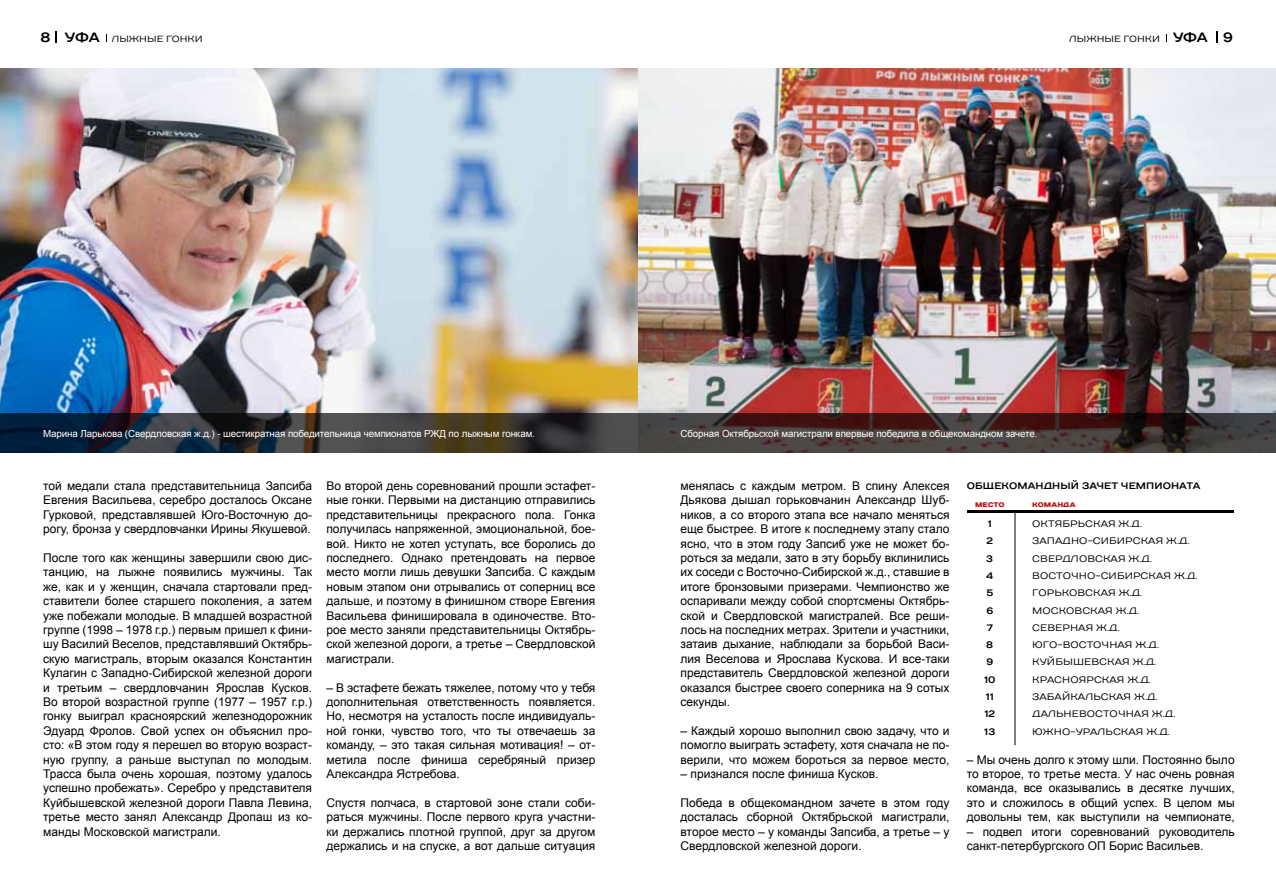
<style>
.page{position:relative;width:1276px;height:893px;background:#fff}
.page>*{position:absolute;margin:0;border:0;box-sizing:border-box;transform-origin:0 0}
.t1{font:700 13.5px "TT Days Sans";color:#000}
.t2{font:12px/14.4px "Arial";color:#000;text-align:justify}
.t3{font:9.75px "Arial";letter-spacing:-.01em;color:#fff}
.t4{font:9.45px/17.2px "TT Days Sans";letter-spacing:.01em;color:#000}
.t5{font:700 9.45px/17.2px "TT Days Sans";letter-spacing:.125em;color:#000;text-align:center}
.t6{font:9px "TT Days Sans";color:#000}
.t7{font:900 6.75px "TT Days Sans";letter-spacing:.01em;color:#bd1414}
.s1{font-weight:700;font-size:13.5px}
</style>
<div class="page">
<img style="left:0;top:69px;width:1276px;height:344px">
<hr style="left:1014px;top:512px;width:1px;height:233px;background:#000">
<hr style="left:966px;top:511px;width:267px;height:2px;background:#000">
<svg style="left:0;top:413px;width:1276px;height:40px;background:#383334"></svg>
<svg style="left:55px;top:31px;width:1px;height:12px"></svg>
<svg style="left:1216px;top:31px;width:1px;height:12px"></svg>
<p class="t6" style="left:40px;top:33px;width:164px"><span class="s1">8 уфа</span> Лыжные гонки</p>
<p class="t6" style="left:1069px;top:33px;width:138px">Лыжные гонки <span class="s1">уфа</span></p>
<p class="t1" style="left:1223px;top:28px;width:11px">9</p>
<p class="t3" style="left:43px;top:427px;width:493px">Марина Ларькова (Свердловская ж.д.) - шестикратная победительница чемпионатов РЖД по лыжным гонкам.</p>
<p class="t3" style="left:680px;top:427px;width:358px">Сборная Октябрьской магистрали впервые победила в общекомандном зачете.</p>
<p class="t2" style="left:43px;top:479px;width:270px">той медали стала представительница Запсиба Евгения Васильева, серебро досталось Оксане Гурковой, представлявшей Юго-Восточную до&shy;рогу, бронза у свердловчанки Ирины Якушевой.</p>
<p class="t2" style="left:43px;top:551px;width:270px">После того как женщины завершили свою дис&shy;танцию, на лыжне появились мужчины. Так же, как и у женщин, сначала стартовали пред&shy;ставители более старшего поколения, а затем уже побежали молодые. В младшей возрастной группе (1998 – 1978 г.р.) первым пришел к фини&shy;шу Василий Веселов, представлявший Октябрь&shy;скую магистраль, вторым оказался Константин Кулагин с Западно-Сибирской железной дороги и третьим – свердловчанин Ярослав Кусков.<br>Во второй возрастной группе (1977 – 1957 г.р.) гонку выиграл красноярский железнодорожник Эдуард Фролов. Свой успех он объяснил про&shy;сто: «В этом году я перешел во вторую возраст&shy;ную группу, а раньше выступал по молодым.<br>Трасса была очень хорошая, поэтому удалось успешно пробежать». Серебро у представителя Куйбышевской железной дороги Павла Левина, третье место занял Александр Дропаш из ко&shy;манды Московской магистрали.</p>
<p class="t2" style="left:326px;top:479px;width:270px">Во второй день соревнований прошли эстафет&shy;ные гонки. Первыми на дистанцию отправились представительницы прекрасного пола. Гонка получилась напряженной, эмоциональной, бое&shy;вой. Никто не хотел уступать, все боролись до последнего. Однако претендовать на первое место могли лишь девушки Запсиба. С каждым новым этапом они отрывались от соперниц все дальше, и поэтому в финишном створе Евгения Васильева финишировала в одиночестве. Вто&shy;рое место заняли представительницы Октябрь&shy;ской железной дороги, а третье – Свердловской магистрали.</p>
<p class="t2" style="left:326px;top:680px;width:270px">– В эстафете бежать тяжелее, потому что у тебя дополнительная ответственность появляется.<br>Но, несмотря на усталость после индивидуаль&shy;ной гонки, чувство того, что ты отвечаешь за команду, – это такая сильная мотивация! – от&shy;метила после финиша серебряный призер Александра Ястребова.</p>
<p class="t2" style="left:326px;top:796px;width:270px">Спустя полчаса, в стартовой зоне стали соби&shy;раться мужчины. После первого круга участни&shy;ки держались плотной группой, друг за другом держались и на спуске, а вот дальше ситуация</p>
<p class="t2" style="left:680px;top:479px;width:270px">менялась с каждым метром. В спину Алексея Дьякова дышал горьковчанин Александр Шуб&shy;ников, а со второго этапа все начало меняться еще быстрее. В итоге к последнему этапу стало ясно, что в этом году Запсиб уже не может бо&shy;роться за медали, зато в эту борьбу вклинились их соседи с Восточно-Сибирской ж.д., ставшие в итоге бронзовыми призерами. Чемпионство же оспаривали между собой спортсмены Октябрь&shy;ской и Свердловской магистралей. Все реши&shy;лось на последних метрах. Зрители и участники, затаив дыхание, наблюдали за борьбой Васи&shy;лия Веселова и Ярослава Кускова. И все-таки представитель Свердловской железной дороги оказался быстрее своего соперника на 9 сотых секунды.</p>
<p class="t2" style="left:680px;top:724px;width:270px">– Каждый хорошо выполнил свою задачу, что и помогло выиграть эстафету, хотя сначала не по&shy;верили, что можем бороться за первое место,</p>
<p class="t2" style="left:680px;top:767px;width:199px">– признался после финиша Кусков.</p>
<p class="t2" style="left:680px;top:796px;width:270px">Победа в общекомандном зачете в этом году досталась сборной Октябрьской магистрали, второе место – у команды Запсиба, а третье – у Свердловской железной дороги.</p>
<p class="t5" style="left:966px;top:477px;width:79px">общекомандны</p>
<p class="t5" style="left:1070px;top:477px;width:75px">й зачет чемпион</p>
<p class="t5" style="left:1179px;top:477px;width:21px">ата</p>
<p class="t7" style="left:1032px;top:500px;width:45px">команда</p>
<p class="t4" style="left:1032px;top:515px;width:39px">Октябрьска</p>
<p class="t4" style="left:1108px;top:515px;width:36px">я ж.д.</p>
<p class="t4" style="left:1032px;top:532px;width:17px">Запад</p>
<p class="t4" style="left:1071px;top:532px;width:63px">но-Сибирска</p>
<p class="t4" style="left:1155px;top:532px;width:36px">я ж.д.</p>
<p class="t4" style="left:1032px;top:550px;width:32px">Свердло</p>
<p class="t4" style="left:1087px;top:550px;width:17px">вска</p>
<p class="t4" style="left:1118px;top:550px;width:36px">я ж.д.</p>
<p class="t4" style="left:1032px;top:567px;width:9px">Вос</p>
<p class="t4" style="left:1056px;top:567px;width:86px">точ но-Сибирска</p>
<p class="t4" style="left:1163px;top:567px;width:36px">я ж.д.</p>
<p class="t4" style="left:1032px;top:584px;width:15px">Горько</p>
<p class="t4" style="left:1077px;top:584px;width:17px">вска</p>
<p class="t4" style="left:1108px;top:584px;width:36px">я ж.д.</p>
<p class="t4" style="left:1032px;top:602px;width:10px">Моско</p>
<p class="t4" style="left:1074px;top:602px;width:17px">вска</p>
<p class="t7" style="left:975px;top:500px;width:31px">Место</p>
<p class="t5" style="left:984px;top:515px;width:13px">1<br>2<br>3<br>4<br>5<br>6<br>7<br>8<br>9<br>10<br>11<br>12<br>13</p>
<p class="t4" style="left:1032px;top:602px;width:108px;text-indent:73px">я ж.д.<br>Северная ж.д.<br>Юго-Вос</p>
<p class="t4" style="left:1032px;top:636px;width:128px;text-indent:54px">точ ная ж.д.<br>Куйбыш евска</p>
<p class="t4" style="left:1122px;top:654px;width:36px">я ж.д.</p>
<p class="t4" style="left:1032px;top:671px;width:16px">Крас</p>
<p class="t4" style="left:1062px;top:671px;width:33px">ноярска</p>
<p class="t4" style="left:1117px;top:671px;width:36px">я ж.д.</p>
<p class="t4" style="left:1032px;top:688px;width:16px">Заба</p>
<p class="t4" style="left:1062px;top:688px;width:17px">йкальска</p>
<p class="t4" style="left:1123px;top:688px;width:36px">я ж.д.</p>
<p class="t4" style="left:1032px;top:705px;width:17px">Даль</p>
<p class="t4" style="left:1032px;top:705px;width:145px;text-indent:31px">невосточ ная ж.д.<br>Южно-Уральска</p>
<p class="t4" style="left:1135px;top:723px;width:36px">я ж.д.</p>
<p class="t2" style="left:966px;top:752px;width:269px">– Мы очень долго к этому шли. Постоянно было то второе, то третье места. У нас очень ровная команда, все оказывались в десятке лучших, это и сложилось в общий успех. В целом мы довольны тем, как выступили на чемпионате,</p>
<p class="t2" style="left:966px;top:824px;width:269px">– подвел итоги соревнований руководитель санкт-петербургского ОП Борис Васильев.</p>
</div>
